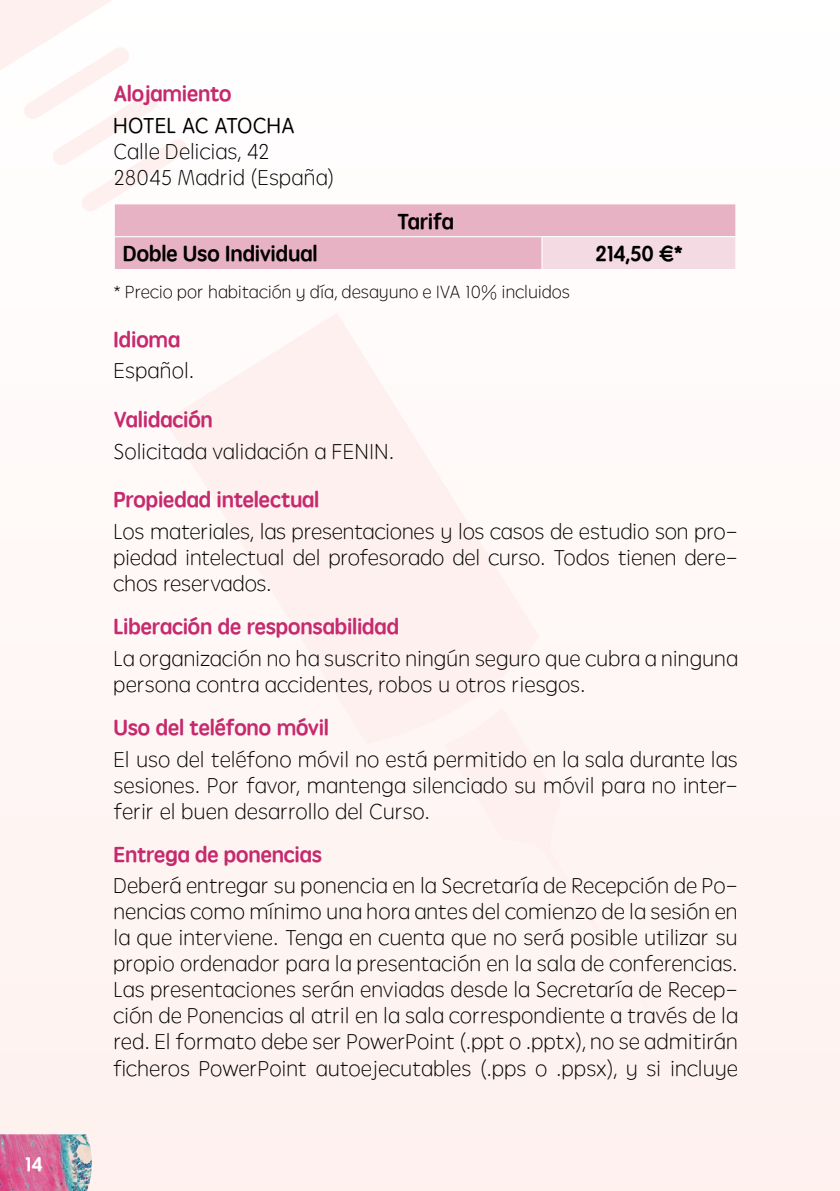
<style>
.page{position:relative;width:840px;height:1191px;background:#fff}
.page>*{position:absolute;margin:0;border:0;box-sizing:border-box;transform-origin:0 0}
.t1{font:22px/26px "ST Yuanti TC Light";letter-spacing:-.005em;color:#000;text-align:justify}
.t2{font:22px "ST Yuanti TC Bold";color:#c62a6e}
.t3{font:22px "ST Yuanti TC Bold";color:#000}
.t4{font:22px "ST Yuanti TC Regular";letter-spacing:-.015em;color:#000}
.t5{font:20px "ST Yuanti TC Bold";color:#fff}
.t6{font:18px "ST Yuanti TC Light";letter-spacing:-.005em;color:#000}
</style>
<div class="page">
<div style="left:0;top:0;width:839px;height:1191px;background:#fef6f5"></div>
<img style="left:0;top:1134px;width:92px;height:57px">
<div style="left:115px;top:204px;width:620px;height:65px;background:#e8b2c5"></div>
<div style="left:541px;top:237px;width:194px;height:32px;background:#f4dae3"></div>
<hr style="left:115px;top:236px;width:426px;height:1px;background:#fff">
<hr style="left:541px;top:236px;width:195px;height:1px;background:#fff">
<hr style="left:541px;top:237px;width:1px;height:32px;background:#fff">
<hr style="left:735px;top:204px;width:1px;height:32px;background:#fff">
<hr style="left:735px;top:237px;width:1px;height:32px;background:#fff">
<p class="t5" style="left:25px;top:1149px;width:19px">14</p>
<p class="t2" style="left:113px;top:78px;width:119px">Alojamiento</p>
<p class="t4" style="left:113px;top:110px;width:183px">HOTEL AC ATOCHA</p>
<p class="t1" style="left:113px;top:138px;width:222px">Calle Delicias, 42<br>28045 Madrid (España)</p>
<p class="t3" style="left:397px;top:205px;width:58px">Tarifa</p>
<p class="t3" style="left:123px;top:238px;width:196px">Doble Uso Individual</p>
<p class="t3" style="left:594px;top:238px;width:89px">214,50 €*</p>
<p class="t6" style="left:113px;top:279px;width:458px">* Precio por habitación y día, desayuno e IVA 10% incluidos</p>
<p class="t2" style="left:113px;top:323px;width:68px">Idioma</p>
<p class="t1" style="left:113px;top:357px;width:82px">Español.</p>
<p class="t2" style="left:113px;top:404px;width:101px">Validación</p>
<p class="t1" style="left:113px;top:438px;width:282px">Solicitada validación a FENIN.</p>
<p class="t2" style="left:113px;top:484px;width:207px">Propiedad intelectual</p>
<p class="t1" style="left:113px;top:518px;width:625px">Los materiales, las presentaciones y los casos de estudio son pro&shy;piedad intelectual del profesorado del curso. Todos tienen dere&shy;chos reservados.</p>
<p class="t2" style="left:113px;top:611px;width:287px">Liberación de responsabilidad</p>
<p class="t1" style="left:113px;top:645px;width:625px">La organización no ha suscrito ningún seguro que cubra a ninguna persona contra accidentes, robos u otros riesgos.</p>
<p class="t2" style="left:113px;top:711px;width:217px">Uso del teléfono móvil</p>
<p class="t1" style="left:113px;top:745px;width:625px">El uso del teléfono móvil no está permitido en la sala durante las sesiones. Por favor, mantenga silenciado su móvil para no inter&shy;ferir el buen desarrollo del Curso.</p>
<p class="t2" style="left:113px;top:838px;width:210px">Entrega de ponencias</p>
<p class="t1" style="left:113px;top:872px;width:625px">Deberá entregar su ponencia en la Secretaría de Recepción de Po&shy;nencias como mínimo una hora antes del comienzo de la sesión en la que interviene. Tenga en cuenta que no será posible utilizar su propio ordenador para la presentación en la sala de conferencias.<br>Las presentaciones serán enviadas desde la Secretaría de Recep&shy;ción de Ponencias al atril en la sala correspondiente a través de la red. El formato debe ser PowerPoint (.ppt o .pptx), no se admitirán ficheros PowerPoint autoejecutables (.pps o .ppsx), y si incluye</p>
</div>
